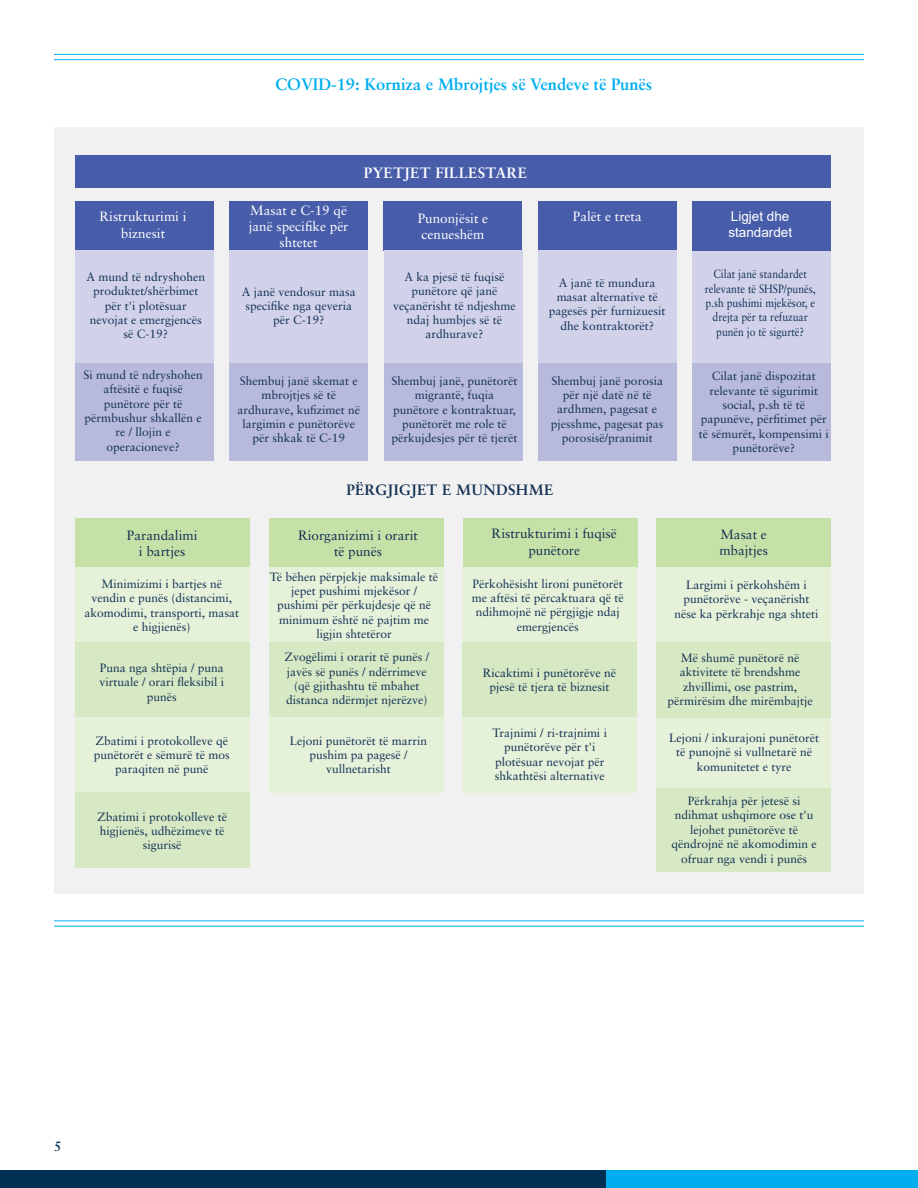
<style>
.page{position:relative;width:918px;height:1188px;background:#fff}
.page>*{position:absolute;margin:0;border:0;box-sizing:border-box;transform-origin:0 0}
.t1{font:700 16.5px "Sabon LT Pro";color:#00aeef}
.t2{font:700 15px "Sabon LT Pro";letter-spacing:.02em;color:#123053}
.t3{font:700 15px "Sabon LT Pro";letter-spacing:.02em;color:#fff}
.t4{font:13.5px/16.2px "Sabon LT Pro";color:#fff;text-align:center}
.t5{font:13.5px/16.2px "Sabon LT Pro";color:#123053;text-align:center}
.t6{font:13.5px/16.2px "Arial";color:#fff}
.t7{font:700 13.5px "Sabon LT Pro";color:#002f54}
.t8{font:12px/14.4px "Sabon LT Pro";color:#123053;text-align:center}
.t9{font:12px/14.4px "Sabon LT Pro";color:#123053;text-align:center;scale:.87 1}
</style>
<div class="page">
<div style="left:0;top:1170px;width:606px;height:18px;background:#002f54"></div>
<div style="left:606px;top:1170px;width:312px;height:18px;background:#00aeef"></div>
<hr style="left:54px;top:54px;width:810px;height:1px;background:#00aeef">
<hr style="left:54px;top:59px;width:810px;height:1px;background:#00aeef">
<hr style="left:54px;top:921px;width:810px;height:1px;background:#00aeef">
<hr style="left:54px;top:926px;width:810px;height:1px;background:#00aeef">
<div style="left:54px;top:127px;width:810px;height:767px;background:#f1f1f2"></div>
<div style="left:75px;top:155px;width:756px;height:33px;background:#485daa"></div>
<div style="left:75px;top:201px;width:139px;height:50px;background:#485daa"></div>
<div style="left:229px;top:201px;width:139px;height:50px;background:#485daa"></div>
<div style="left:384px;top:201px;width:138px;height:50px;background:#485daa"></div>
<div style="left:538px;top:201px;width:139px;height:50px;background:#485daa"></div>
<div style="left:692px;top:201px;width:139px;height:50px;background:#485daa"></div>
<div style="left:75px;top:251px;width:139px;height:112px;background:#d1d2ea"></div>
<div style="left:229px;top:251px;width:139px;height:112px;background:#d1d2ea"></div>
<div style="left:75px;top:363px;width:139px;height:97px;background:#b8badc"></div>
<div style="left:229px;top:363px;width:139px;height:97px;background:#b8badc"></div>
<div style="left:384px;top:251px;width:138px;height:112px;background:#d1d2ea"></div>
<div style="left:384px;top:363px;width:138px;height:97px;background:#b8badc"></div>
<div style="left:538px;top:251px;width:139px;height:112px;background:#d1d2ea"></div>
<div style="left:538px;top:363px;width:139px;height:97px;background:#b8badc"></div>
<div style="left:692px;top:363px;width:139px;height:97px;background:#b8badc"></div>
<div style="left:75px;top:518px;width:174px;height:50px;background:#c6e1a8"></div>
<div style="left:269px;top:518px;width:174px;height:50px;background:#c6e1a8"></div>
<div style="left:463px;top:518px;width:175px;height:50px;background:#c6e1a8"></div>
<div style="left:657px;top:518px;width:174px;height:50px;background:#c6e1a8"></div>
<div style="left:75px;top:568px;width:174px;height:75px;background:#e6f1da"></div>
<div style="left:75px;top:643px;width:174px;height:75px;background:#d6e8c4"></div>
<div style="left:75px;top:718px;width:174px;height:75px;background:#e6f1da"></div>
<div style="left:75px;top:793px;width:174px;height:75px;background:#d6e8c4"></div>
<div style="left:269px;top:568px;width:174px;height:75px;background:#e6f1da"></div>
<div style="left:269px;top:643px;width:174px;height:75px;background:#d6e8c4"></div>
<div style="left:269px;top:718px;width:174px;height:75px;background:#e6f1da"></div>
<div style="left:463px;top:568px;width:174px;height:75px;background:#e6f1da"></div>
<div style="left:463px;top:643px;width:174px;height:75px;background:#d6e8c4"></div>
<div style="left:463px;top:718px;width:174px;height:75px;background:#e6f1da"></div>
<div style="left:657px;top:568px;width:174px;height:75px;background:#e6f1da"></div>
<div style="left:657px;top:643px;width:174px;height:75px;background:#d6e8c4"></div>
<div style="left:657px;top:718px;width:174px;height:72px;background:#e6f1da"></div>
<div style="left:692px;top:252px;width:139px;height:111px;background:#d1d2ea"></div>
<div style="left:657px;top:788px;width:174px;height:84px;background:#d6e8c4"></div>
<h1 class="t1" style="left:275px;top:74px;width:378px">COVID-19: Korniza e Mbrojtjes së Vendeve të Punës</h1>
<p class="t3" style="left:364px;top:163px;width:165px">PYETJET FILLESTARE</p>
<p class="t4" style="left:100px;top:208px;width:89px">Ristrukturimi i biznesit</p>
<p class="t4" style="left:249px;top:202px;width:101px">Masat e C-19 që janë specifike për shtetet</p>
<p class="t4" style="left:418px;top:210px;width:72px;text-align:left">Punonjësit e cenueshëm</p>
<p class="t6" style="left:728px;top:208px;width:65px">Ligjet dhe standardet</p>
<p class="t4" style="left:573px;top:208px;width:70px">Palët e treta</p>
<p class="t8" style="left:87px;top:269px;width:120px">A mund të ndryshohen produktet/shërbimet për t'i plotësuar nevojat e emergjencës së C-19?</p>
<p class="t8" style="left:83px;top:367px;width:121px">Si mund të ndryshohen aftësitë e fuqisë punëtore për të përmbushur shkallën e re / llojin e operacioneve?</p>
<p class="t9" style="left:705px;top:267px;width:129px">Cilat janë standardet relevante të SHSP/punës, p.sh pushimi mjekësor, e drejta për ta refuzuar punën jo të sigurtë?</p>
<p class="t8" style="left:393px;top:269px;width:124px">A ka pjesë të fuqisë punëtore që janë veçanërisht të ndjeshme ndaj humbjes së të ardhurave?</p>
<p class="t8" style="left:392px;top:373px;width:128px">Shembuj janë, punëtorët migrantë, fuqia punëtore e kontraktuar, punëtorët me role të përkujdesjes për të tjerët</p>
<p class="t8" style="left:549px;top:275px;width:118px">A janë të mundura masat alternative të pagesës për furnizuesit dhe kontraktorët?</p>
<p class="t8" style="left:242px;top:284px;width:115px">A janë vendosur masa specifike nga qeveria për C-19?</p>
<p class="t8" style="left:551px;top:373px;width:114px">Shembuj janë porosia për një datë në të ardhmen, pagesat e pjesshme, pagesat pas porosisë/pranimit</p>
<p class="t8" style="left:699px;top:368px;width:131px">Cilat janë dispozitat relevante të sigurimit social, p.sh të të papunëve, përfitimet për të sëmurët, kompensimi i punëtorëve?</p>
<p class="t2" style="left:346px;top:480px;width:208px">PËRGJIGJET E MUNDSHME</p>
<p class="t8" style="left:237px;top:373px;width:124px">Shembuj janë skemat e mbrojtjes së të ardhurave, kufizimet në largimin e punëtorëve për shkak të C-19</p>
<p class="t5" style="left:127px;top:527px;width:72px">Parandalimi i bartjes</p>
<p class="t5" style="left:298px;top:527px;width:122px">Riorganizimi i orarit të punës</p>
<p class="t5" style="left:492px;top:525px;width:127px">Ristrukturimi i fuqisë punëtore</p>
<p class="t5" style="left:719px;top:526px;width:50px;text-align:left">Masat e mbajtjes</p>
<p class="t8" style="left:84px;top:576px;width:156px">Minimizimi i bartjes në vendin e punës (distancimi, akomodimi, transporti, masat e higjienës)</p>
<p class="t8" style="left:99px;top:660px;width:126px">Puna nga shtëpia / puna virtuale / orari fleksibil i punës</p>
<p class="t8" style="left:94px;top:733px;width:137px">Zbatimi i protokolleve që punëtorët e sëmurë të mos paraqiten në punë</p>
<p class="t8" style="left:97px;top:809px;width:132px">Zbatimi i protokolleve të higjienës, udhëzimeve të sigurisë</p>
<p class="t8" style="left:270px;top:569px;width:170px">Të bëhen përpjekje maksimale të jepet pushimi mjekësor / pushimi për përkujdesje që në minimum është në pajtim me ligjin shtetëror</p>
<p class="t8" style="left:284px;top:650px;width:146px">Zvogëlimi i orarit të punës / javës së punës / ndërrimeve (që gjithashtu të mbahet distanca ndërmjet njerëzve)</p>
<p class="t8" style="left:290px;top:733px;width:139px">Lejoni punëtorët të marrin pushim pa pagesë / vullnetarisht</p>
<p class="t8" style="left:472px;top:576px;width:153px">Përkohësisht lironi punëtorët me aftësi të përcaktuara që të ndihmojnë në përgjigje ndaj emergjencës</p>
<p class="t8" style="left:483px;top:665px;width:135px">Ricaktimi i punëtorëve në pjesë të tjera të biznesit</p>
<p class="t8" style="left:492px;top:725px;width:116px">Trajnimi / ri-trajnimi i punëtorëve për t'i plotësuar nevojat për shkathtësi alternative</p>
<p class="t8" style="left:675px;top:577px;width:146px">Largimi i përkohshëm i punëtorëve - veçanërisht nëse ka përkrahje nga shteti</p>
<p class="t8" style="left:668px;top:650px;width:147px">Më shumë punëtorë në aktivitete të brendshme zhvillimi, ose pastrim, përmirësim dhe mirëmbajtje</p>
<p class="t8" style="left:669px;top:730px;width:152px">Lejoni / inkurajoni punëtorët të punojnë si vullnetarë në komunitetet e tyre</p>
<p class="t8" style="left:672px;top:793px;width:147px">Përkrahja për jetesë si ndihmat ushqimore ose t'u lejohet punëtorëve të qëndrojnë në akomodimin e ofruar nga vendi i punës</p>
<p class="t7" style="left:54px;top:1138px;width:9px">5</p>
</div>
